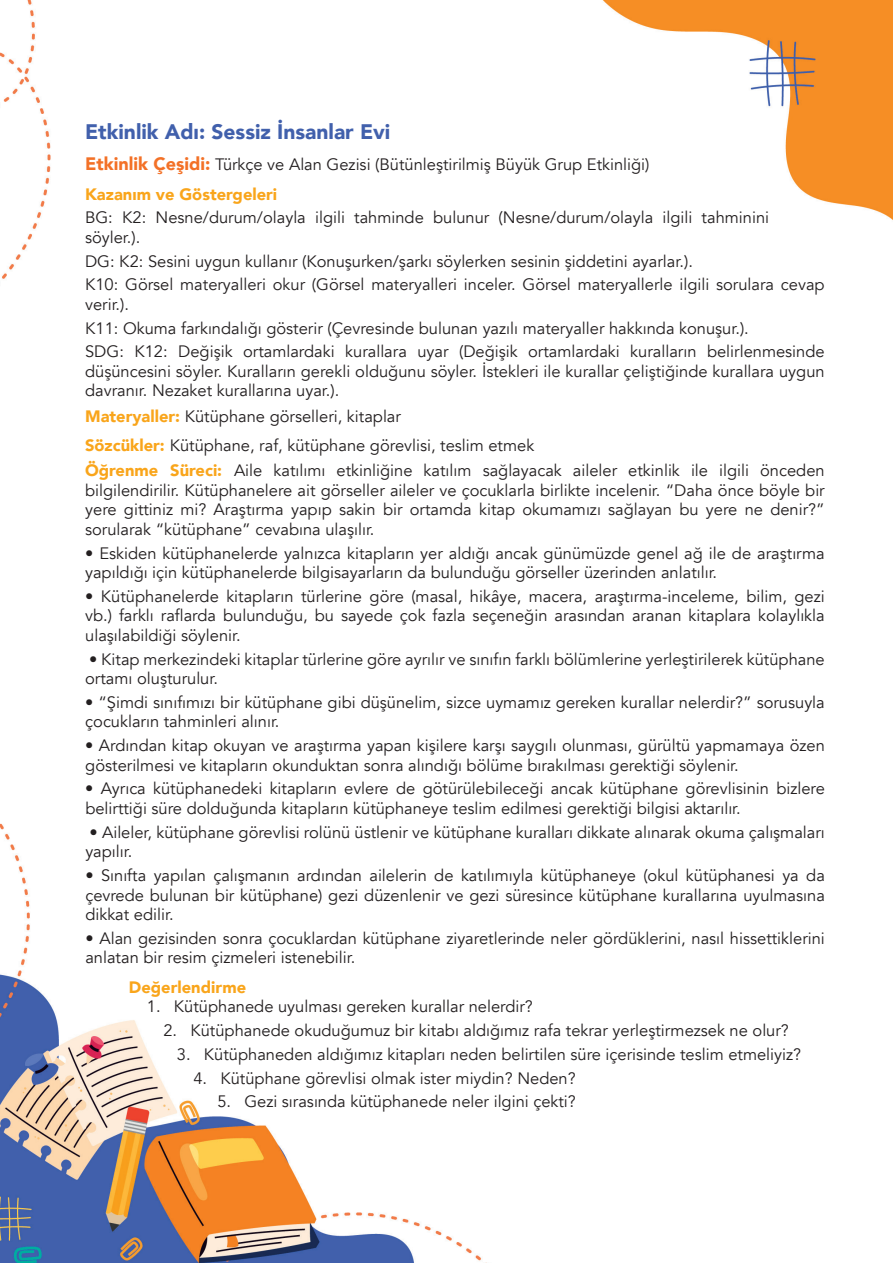
<style>
.page{position:relative;width:893px;height:1263px;background:#fff}
.page>*{position:absolute;margin:0;border:0;box-sizing:border-box;transform-origin:0 0}
.t1{font:900 21px "Avenir";color:#4160ac}
.t2{font:16.5px/19.5px "Avenir";color:#231f20}
.t3{font:900 16.5px "Avenir";color:#f9a51b}
.s1{font-weight:900;font-size:18px;color:#f37127}
.s2{font-weight:900;color:#f9a51b}
</style>
<div class="page">
<img style="left:0;top:0;width:893px;height:1263px">
<p class="t1" style="left:85px;top:114px;width:307px">Etkinlik Adı: Sessiz İnsanlar Evi</p>
<p class="t2" style="left:85px;top:150px;width:566px;line-height:29.5px"><span class="s1">Etkinlik Çeşidi:</span> Türkçe ve Alan Gezisi (Bütünleştirilmiş Büyük Grup Etkinliği)<br><span class="s2">Kazanım ve Göstergeleri</span></p>
<p class="t2" style="left:85px;top:208px;width:686px">BG: K2: Nesne/durum/olayla ilgili tahminde bulunur (Nesne/durum/olayla ilgili tahminini söyler.).</p>
<p class="t2" style="left:85px;top:249px;width:741px;line-height:23.7px">DG: K2: Sesini uygun kullanır (Konuşurken/şarkı söylerken sesinin şiddetini ayarlar.).<br>K10: Görsel materyalleri okur (Görsel materyalleri inceler. Görsel materyallerle ilgili sorulara cevap</p>
<p class="t2" style="left:85px;top:293px;width:741px;line-height:23.7px">verir.).<br>K11: Okuma farkındalığı gösterir (Çevresinde bulunan yazılı materyaller hakkında konuşur.).<br>SDG: K12: Değişik ortamlardaki kurallara uyar (Değişik ortamlardaki kuralların belirlenmesinde</p>
<p class="t2" style="left:85px;top:362px;width:741px">düşüncesini söyler. Kuralların gerekli olduğunu söyler. İstekleri ile kurallar çeliştiğinde kurallara uygun davranır. Nezaket kurallarına uyar.).</p>
<p class="t2" style="left:85px;top:401px;width:451px;line-height:29.5px"><span class="s2">Materyaller:</span> Kütüphane görselleri, kitaplar<br><span class="s2">Sözcükler:</span> Kütüphane, raf, kütüphane görevlisi, teslim etmek</p>
<p class="t2" style="left:85px;top:461px;width:741px;text-align:justify"><span class="s2">Öğrenme Süreci:</span> Aile katılımı etkinliğine katılım sağlayacak aileler etkinlik ile ilgili önceden bilgilendirilir. Kütüphanelere ait görseller aileler ve çocuklarla birlikte incelenir. “Daha önce böyle bir yere gittiniz mi? Araştırma yapıp sakin bir ortamda kitap okumamızı sağlayan bu yere ne denir?” sorularak “kütüphane” cevabına ulaşılır.</p>
<p class="t2" style="left:85px;top:543px;width:741px">• Eskiden kütüphanelerde yalnızca kitapların yer aldığı ancak günümüzde genel ağ ile de araştırma yapıldığı için kütüphanelerde bilgisayarların da bulunduğu görseller üzerinden anlatılır.</p>
<p class="t2" style="left:85px;top:587px;width:741px;text-align:justify">• Kütüphanelerde kitapların türlerine göre (masal, hikâye, macera, araştırma-inceleme, bilim, gezi vb.) farklı raflarda bulunduğu, bu sayede çok fazla seçeneğin arasından aranan kitaplara kolaylıkla ulaşılabildiği söylenir.</p>
<p class="t2" style="left:85px;top:649px;width:741px">• Kitap merkezindeki kitaplar türlerine göre ayrılır ve sınıfın farklı bölümlerine yerleştirilerek kütüphane ortamı oluşturulur.</p>
<p class="t2" style="left:85px;top:693px;width:741px">• “Şimdi sınıfımızı bir kütüphane gibi düşünelim, sizce uymamız gereken kurallar nelerdir?” sorusuyla çocukların tahminleri alınır.</p>
<p class="t2" style="left:85px;top:736px;width:741px">• Ardından kitap okuyan ve araştırma yapan kişilere karşı saygılı olunması, gürültü yapmamaya özen gösterilmesi ve kitapların okunduktan sonra alındığı bölüme bırakılması gerektiği söylenir.</p>
<p class="t2" style="left:85px;top:779px;width:741px">• Ayrıca kütüphanedeki kitapların evlere de götürülebileceği ancak kütüphane görevlisinin bizlere belirttiği süre dolduğunda kitapların kütüphaneye teslim edilmesi gerektiği bilgisi aktarılır.</p>
<p class="t2" style="left:85px;top:823px;width:741px">• Aileler, kütüphane görevlisi rolünü üstlenir ve kütüphane kuralları dikkate alınarak okuma çalışmaları yapılır.</p>
<p class="t2" style="left:85px;top:866px;width:741px;text-align:justify">• Sınıfta yapılan çalışmanın ardından ailelerin de katılımıyla kütüphaneye (okul kütüphanesi ya da çevrede bulunan bir kütüphane) gezi düzenlenir ve gezi süresince kütüphane kurallarına uyulmasına dikkat edilir.</p>
<p class="t2" style="left:85px;top:929px;width:741px">• Alan gezisinden sonra çocuklardan kütüphane ziyaretlerinde neler gördüklerini, nasıl hissettiklerini anlatan bir resim çizmeleri istenebilir.</p>
<p class="t3" style="left:129px;top:973px;width:119px">Değerlendirme</p>
<p class="t2" style="left:147px;top:997px;width:388px">1. Kütüphanede uyulması gereken kurallar nelerdir?</p>
<p class="t2" style="left:163px;top:1021px;width:627px">2. Kütüphanede okuduğumuz bir kitabı aldığımız rafa tekrar yerleştirmezsek ne olur?</p>
<p class="t2" style="left:177px;top:1045px;width:626px">3. Kütüphaneden aldığımız kitapları neden belirtilen süre içerisinde teslim etmeliyiz?</p>
<p class="t2" style="left:193px;top:1068px;width:384px">4. Kütüphane görevlisi olmak ister miydin? Neden?</p>
<p class="t2" style="left:217px;top:1092px;width:360px">5. Gezi sırasında kütüphanede neler ilgini çekti?</p>
</div>
